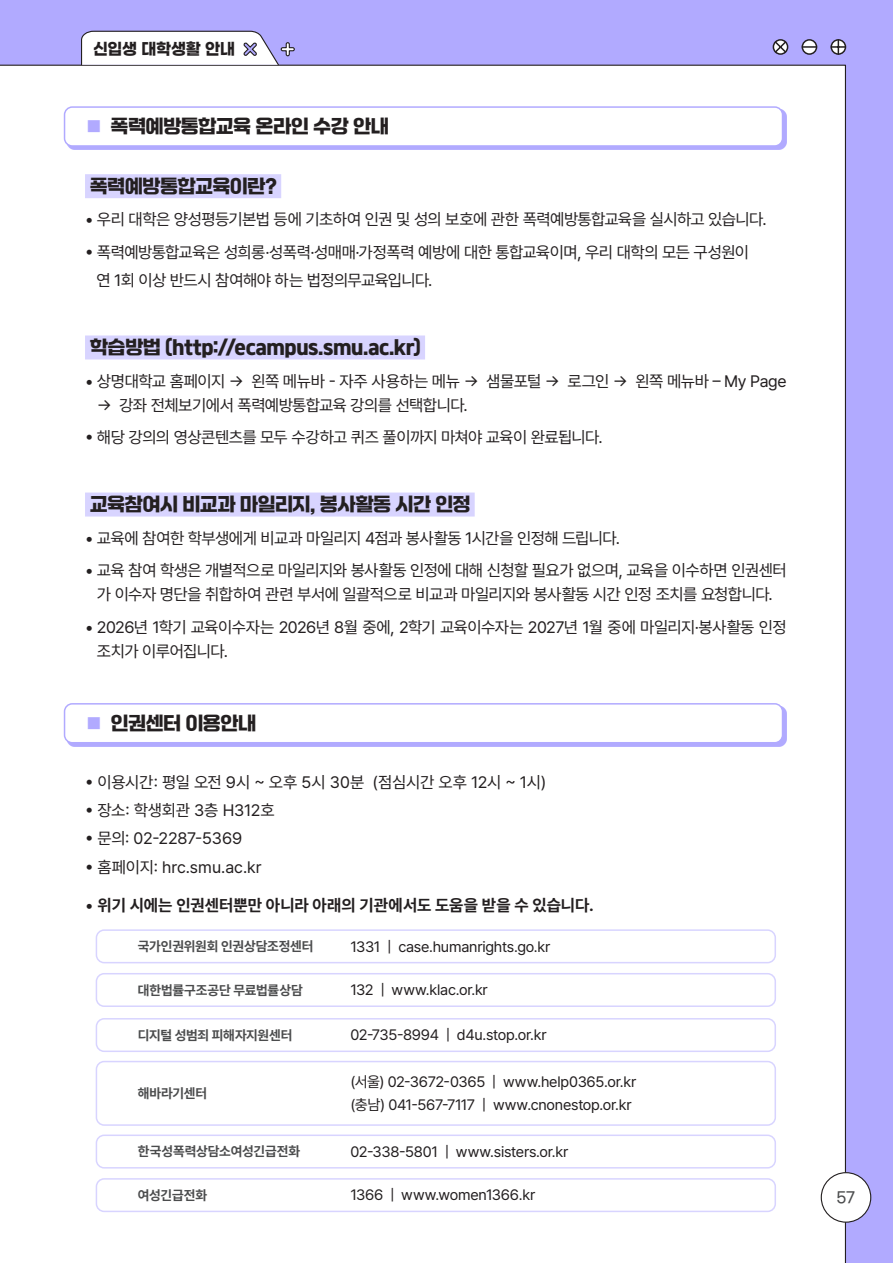
<style>
.page{position:relative;width:893px;height:1263px;background:#b1aaff}
.page>*{position:absolute;margin:0;border:0;box-sizing:border-box;transform-origin:0 0}
.t1{font:18px "Jalnan Gothic";letter-spacing:-.025em;color:#231f20}
.t2{font:16.5px/24px "Pretendard";letter-spacing:-.035em;color:#231f20;text-align:center}
.t3{font:700 16.5px "Pretendard";color:#231f20}
.t4{font:16.5px "Pretendard";letter-spacing:.005em;color:#231f20}
.t5{font:16.5px "Pretendard";letter-spacing:-.01em;color:#231f20}
.t6{font:16.5px "Pretendard";letter-spacing:-.015em;color:#231f20}
.t7{font:700 16.35px "Gmarket Sans";letter-spacing:-.01em;color:#231f20;scale:.95 1}
.t8{font:15px/22.5px "Pretendard";letter-spacing:-.015em;color:#231f20}
.t9{font:500 15px "Gmarket Sans";color:#4b4c4d}
.t10{font:700 13.5px "Pretendard";letter-spacing:-.015em;color:#4b4c4d}
.s1{font-size:15px;color:#b1aaff}
.s2{font-weight:400}
</style>
<div class="page">
<div style="left:0;top:65px;width:846px;height:1198px;background:#fff"></div>
<svg style="left:80px;top:30px;width:215px;height:36px"></svg>
<svg style="left:773px;top:39px;width:74px;height:16px"></svg>
<div style="left:821px;top:1173px;width:50px;height:49px;background:#fff;border-radius:50%"></div>
<div style="left:821px;top:1172px;width:50px;height:51px;border:1px solid #231f20;border-radius:50%"></div>
<div style="left:85px;top:174px;width:196px;height:24px;background:#d8d4ff"></div>
<div style="left:85px;top:335px;width:340px;height:24px;background:#d8d4ff"></div>
<div style="left:85px;top:492px;width:390px;height:24px;background:#d8d4ff"></div>
<div style="left:67px;top:109px;width:719px;height:41px;background:#b1aaff"></div>
<div style="left:65px;top:107px;width:717px;height:39px;background:#fff;border-radius:8px"></div>
<div style="left:64px;top:106px;width:719px;height:41px;border:2px solid #b1aaff;border-radius:8px"></div>
<div style="left:67px;top:706px;width:719px;height:40px;background:#b1aaff"></div>
<div style="left:65px;top:704px;width:717px;height:39px;background:#fff;border-radius:8px"></div>
<div style="left:64px;top:703px;width:719px;height:40px;border:2px solid #b1aaff;border-radius:8px"></div>
<div style="left:96px;top:930px;width:679px;height:33px;background:#fff;border-radius:8px"></div>
<div style="left:96px;top:929px;width:680px;height:34px;border:2px solid #d8d4ff;border-radius:8px"></div>
<div style="left:96px;top:1019px;width:679px;height:32px;background:#fff;border-radius:8px"></div>
<div style="left:96px;top:1018px;width:680px;height:34px;border:2px solid #d8d4ff;border-radius:8px"></div>
<div style="left:96px;top:1135px;width:679px;height:33px;background:#fff;border-radius:8px"></div>
<div style="left:96px;top:1134px;width:680px;height:34px;border:2px solid #d8d4ff;border-radius:8px"></div>
<div style="left:96px;top:1179px;width:679px;height:32px;background:#fff;border-radius:8px"></div>
<div style="left:96px;top:1178px;width:680px;height:34px;border:2px solid #d8d4ff;border-radius:8px"></div>
<div style="left:96px;top:974px;width:679px;height:32px;background:#fff;border-radius:8px"></div>
<div style="left:96px;top:973px;width:680px;height:34px;border:2px solid #d8d4ff;border-radius:8px"></div>
<div style="left:96px;top:1061px;width:679px;height:64px;background:#fff;border-radius:8px"></div>
<div style="left:96px;top:1061px;width:680px;height:65px;border:2px solid #d8d4ff;border-radius:8px"></div>
<p class="t7" style="left:93px;top:40px;width:151px">신입생 대학생활 안내</p>
<p class="t1" style="left:87px;top:115px;width:304px"><span class="s1">■</span> 폭력예방통합교육 온라인 수강 안내</p>
<p class="t1" style="left:90px;top:175px;width:189px">폭력예방통합교육이란?</p>
<p class="t2" style="left:85px;top:207px;width:683px">• 우리 대학은 양성평등기본법 등에 기초하여 인권 및 성의 보호에 관한 폭력예방통합교육을 실시하고 있습니다.</p>
<p class="t2" style="left:85px;top:239px;width:666px">• 폭력예방통합교육은 성희롱·성폭력·성매매·가정폭력 예방에 대한 통합교육이며, 우리 대학의 모든 구성원이</p>
<p class="t2" style="left:96px;top:268px;width:337px">연 1회 이상 반드시 참여해야 하는 법정의무교육입니다.</p>
<p class="t1" style="left:90px;top:336px;width:333px">학습방법 (http://ecampus.smu.ac.kr)</p>
<p class="t2" style="left:85px;top:368px;width:703px">• 상명대학교 홈페이지 → 왼쪽 메뉴바 - 자주 사용하는 메뉴 → 샘물포털 → 로그인 → 왼쪽 메뉴바 – My Page</p>
<p class="t2" style="left:97px;top:392px;width:372px">→ 강좌 전체보기에서 폭력예방통합교육 강의를 선택합니다.</p>
<p class="t2" style="left:85px;top:425px;width:519px">• 해당 강의의 영상콘텐츠를 모두 수강하고 퀴즈 풀이까지 마쳐야 교육이 완료됩니다.</p>
<p class="t1" style="left:90px;top:493px;width:382px">교육참여시 비교과 마일리지, 봉사활동 시간 인정</p>
<p class="t2" style="left:85px;top:525px;width:536px">• 교육에 참여한 학부생에게 비교과 마일리지 4점과 봉사활동 1시간을 인정해 드립니다.</p>
<p class="t2" style="left:85px;top:558px;width:703px">• 교육 참여 학생은 개별적으로 마일리지와 봉사활동 인정에 대해 신청할 필요가 없으며, 교육을 이수하면 인권센터 가 이수자 명단을 취합하여 관련 부서에 일괄적으로 비교과 마일리지와 봉사활동 시간 인정 조치를 요청합니다.</p>
<p class="t2" style="left:97px;top:614px;width:691px;text-align:left;text-indent:-12px">• 2026년 1학기 교육이수자는 2026년 8월 중에, 2학기 교육이수자는 2027년 1월 중에 마일리지·봉사활동 인정 조치가 이루어집니다.</p>
<p class="t1" style="left:87px;top:712px;width:171px"><span class="s1">■</span> 인권센터 이용안내</p>
<p class="t2" style="left:85px;top:770px;width:463px">• 이용시간: 평일 오전 9시 ~ 오후 5시 30분 (점심시간 오후 12시 ~ 1시)</p>
<p class="t6" style="left:85px;top:799px;width:191px">• 장소: 학생회관 3층 H312호</p>
<p class="t5" style="left:85px;top:827px;width:159px">• 문의: 02-2287-5369</p>
<p class="t4" style="left:85px;top:855px;width:178px">• 홈페이지: hrc.smu.ac.kr</p>
<p class="t3" style="left:85px;top:893px;width:510px"><span class="s2">•</span> 위기 시에는 인권센터뿐만 아니라 아래의 기관에서도 도움을 받을 수 있습니다.</p>
<p class="t10" style="left:138px;top:936px;width:177px">국가인권위원회 인권상담조정센터</p>
<p class="t8" style="left:350px;top:935px;width:201px">1331 | case.humanrights.go.kr</p>
<p class="t10" style="left:138px;top:980px;width:167px">대한법률구조공단 무료법률상담</p>
<p class="t8" style="left:350px;top:978px;width:139px">132 | www.klac.or.kr</p>
<p class="t10" style="left:138px;top:1025px;width:156px">디지털 성범죄 피해자지원센터</p>
<p class="t8" style="left:350px;top:1023px;width:198px">02-735-8994 | d4u.stop.or.kr</p>
<p class="t10" style="left:138px;top:1083px;width:71px">해바라기센터</p>
<p class="t8" style="left:350px;top:1070px;width:287px">(서울) 02-3672-0365 | www.help0365.or.kr (충남) 041-567-7117 | www.cnonestop.or.kr</p>
<p class="t10" style="left:138px;top:1142px;width:164px">한국성폭력상담소여성긴급전화</p>
<p class="t8" style="left:350px;top:1140px;width:220px">02-338-5801 | www.sisters.or.kr</p>
<p class="t10" style="left:138px;top:1185px;width:71px">여성긴급전화</p>
<p class="t8" style="left:350px;top:1183px;width:186px">1366 | www.women1366.kr</p>
<p class="t9" style="left:837px;top:1189px;width:20px">57</p>
</div>
